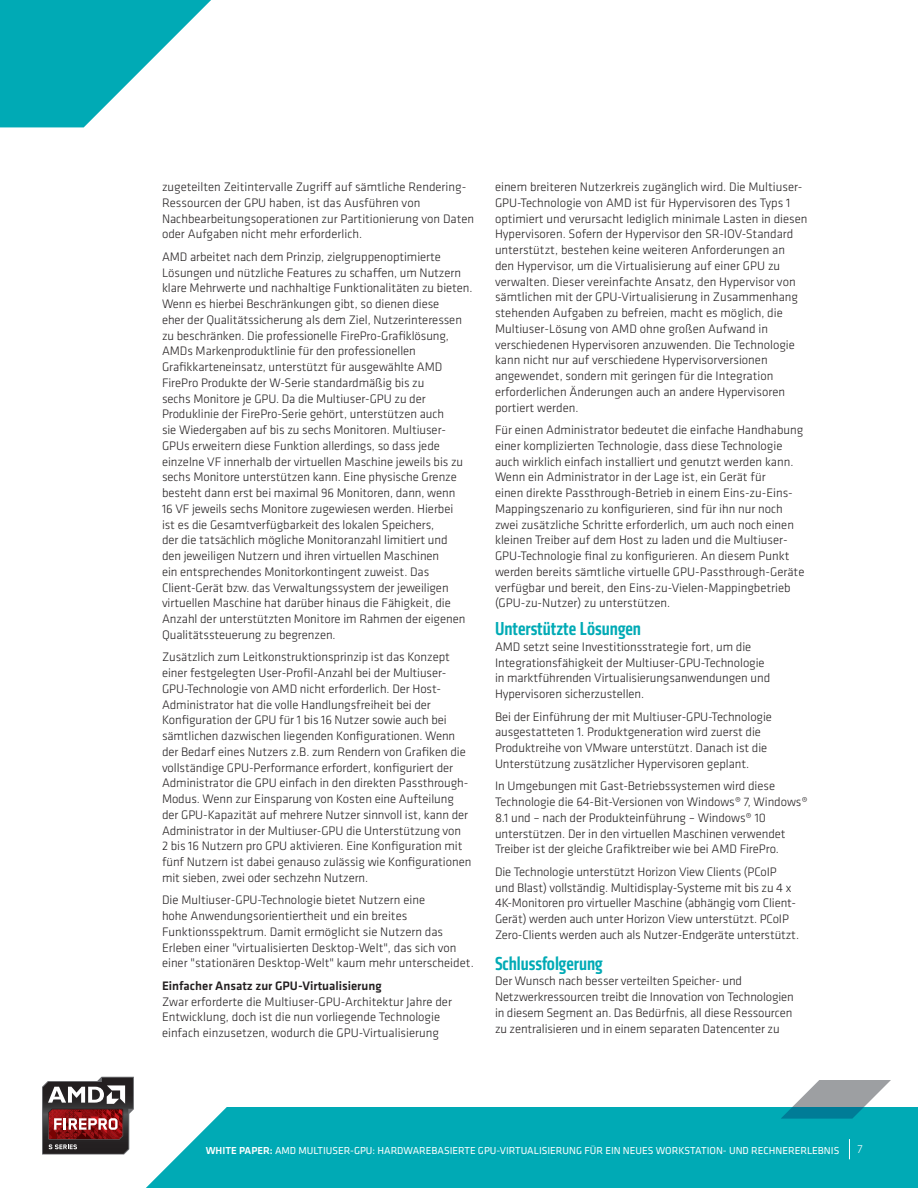
<style>
.page{position:relative;width:918px;height:1188px;background:#fff}
.page>*{position:absolute;margin:0;border:0;box-sizing:border-box;transform-origin:0 0}
.t1{font:500 condensed 19.5px "Klavika";color:#00aab5}
.t2{font:300 12.75px/15.8px "Klavika";letter-spacing:-.005em;color:#231f20}
.t3{font:500 12.75px "Klavika";color:#231f20}
.t4{font:300 12px "Klavika";color:#fff}
.t5{font:10.5px "Klavika";color:#fff}
.s1{font-weight:500}
</style>
<div class="page">
<div style="left:146px;top:1107px;width:772px;height:81px;background:#00aab5"></div>
<svg style="left:781px;top:1080px;width:110px;height:39px"></svg>
<svg style="left:849px;top:1139px;width:1px;height:20px"></svg>
<svg style="left:0;top:0;width:211px;height:127px"></svg>
<svg style="left:42px;top:1077px;width:92px;height:78px"></svg>
<p class="t2" style="left:162px;top:179px;width:314px">zugeteilten Zeitintervalle Zugriff auf sämtliche Rendering-Ressourcen der GPU haben, ist das Ausführen von Nachbearbeitungsoperationen zur Partitionierung von Daten oder Aufgaben nicht mehr erforderlich.</p>
<p class="t2" style="left:162px;top:249px;width:312px">AMD arbeitet nach dem Prinzip, zielgruppenoptimierte Lösungen und nützliche Features zu schaffen, um Nutzern klare Mehrwerte und nachhaltige Funktionalitäten zu bieten.<br>Wenn es hierbei Beschränkungen gibt, so dienen diese<br>eher der Qualitätssicherung als dem Ziel, Nutzerinteressen zu beschränken. Die professionelle FirePro-Grafiklösung, AMDs Markenproduktlinie für den professionellen Grafikkarteneinsatz, unterstützt für ausgewählte AMD FirePro Produkte der W-Serie standardmäßig bis zu<br>sechs Monitore je GPU. Da die Multiuser-GPU zu der Produklinie der FirePro-Serie gehört, unterstützen auch<br>sie Wiedergaben auf bis zu sechs Monitoren. Multiuser-GPUs erweitern diese Funktion allerdings, so dass jede einzelne VF innerhalb der virtuellen Maschine jeweils bis zu sechs Monitore unterstützen kann. Eine physische Grenze besteht dann erst bei maximal 96 Monitoren, dann, wenn<br>16 VF jeweils sechs Monitore zugewiesen werden. Hierbei<br>ist es die Gesamtverfügbarkeit des lokalen Speichers,<br>der die tatsächlich mögliche Monitoranzahl limitiert und<br>den jeweiligen Nutzern und ihren virtuellen Maschinen<br>ein entsprechendes Monitorkontingent zuweist. Das Client-Gerät bzw. das Verwaltungssystem der jeweiligen virtuellen Maschine hat darüber hinaus die Fähigkeit, die Anzahl der unterstützten Monitore im Rahmen der eigenen Qualitätssteuerung zu begrenzen.</p>
<p class="t2" style="left:162px;top:649px;width:311px">Zusätzlich zum Leitkonstruktionsprinzip ist das Konzept einer festgelegten User-Profil-Anzahl bei der Multiuser-GPU-Technologie von AMD nicht erforderlich. Der Host-Administrator hat die volle Handlungsfreiheit bei der Konfiguration der GPU für 1 bis 16 Nutzer sowie auch bei sämtlichen dazwischen liegenden Konfigurationen. Wenn der Bedarf eines Nutzers z.B. zum Rendern von Grafiken die vollständige GPU-Performance erfordert, konfiguriert der Administrator die GPU einfach in den direkten Passthrough-Modus. Wenn zur Einsparung von Kosten eine Aufteilung der GPU-Kapazität auf mehrere Nutzer sinnvoll ist, kann der Administrator in der Multiuser-GPU die Unterstützung von<br>2 bis 16 Nutzern pro GPU aktivieren. Eine Konfiguration mit fünf Nutzern ist dabei genauso zulässig wie Konfigurationen mit sieben, zwei oder sechzehn Nutzern.</p>
<p class="t2" style="left:162px;top:892px;width:313px">Die Multiuser-GPU-Technologie bietet Nutzern eine<br>hohe Anwendungsorientiertheit und ein breites Funktionsspektrum. Damit ermöglicht sie Nutzern das Erleben einer "virtualisierten Desktop-Welt", das sich von einer "stationären Desktop-Welt" kaum mehr unterscheidet.</p>
<p class="t3" style="left:162px;top:977px;width:221px">Einfacher Ansatz zur GPU-Virtualisierung</p>
<p class="t2" style="left:162px;top:993px;width:292px">Zwar erforderte die Multiuser-GPU-Architektur Jahre der<br>Entwicklung, doch ist die nun vorliegende Technologie einfach einzusetzen, wodurch die GPU-Virtualisierung</p>
<p class="t2" style="left:495px;top:179px;width:314px">einem breiteren Nutzerkreis zugänglich wird. Die Multiuser-GPU-Technologie von AMD ist für Hypervisoren des Typs 1 optimiert und verursacht lediglich minimale Lasten in diesen Hypervisoren. Sofern der Hypervisor den SR-IOV-Standard unterstützt, bestehen keine weiteren Anforderungen an<br>den Hypervisor, um die Virtualisierung auf einer GPU zu verwalten. Dieser vereinfachte Ansatz, den Hypervisor von sämtlichen mit der GPU-Virtualisierung in Zusammenhang stehenden Aufgaben zu befreien, macht es möglich, die Multiuser-Lösung von AMD ohne großen Aufwand in verschiedenen Hypervisoren anzuwenden. Die Technologie kann nicht nur auf verschiedene Hypervisorversionen angewendet, sondern mit geringen für die Integration erforderlichen Änderungen auch an andere Hypervisoren portiert werden.</p>
<p class="t2" style="left:495px;top:422px;width:311px">Für einen Administrator bedeutet die einfache Handhabung einer komplizierten Technologie, dass diese Technologie auch wirklich einfach installiert und genutzt werden kann.<br>Wenn ein Administrator in der Lage ist, ein Gerät für<br>einen direkte Passthrough-Betrieb in einem Eins-zu-Eins-Mappingszenario zu konfigurieren, sind für ihn nur noch zwei zusätzliche Schritte erforderlich, um auch noch einen kleinen Treiber auf dem Host zu laden und die Multiuser-GPU-Technologie final zu konfigurieren. An diesem Punkt werden bereits sämtliche virtuelle GPU-Passthrough-Geräte verfügbar und bereit, den Eins-zu-Vielen-Mappingbetrieb (GPU-zu-Nutzer) zu unterstützen.</p>
<p class="t1" style="left:495px;top:616px;width:148px">Unterstützte Lösungen</p>
<p class="t2" style="left:495px;top:639px;width:277px">AMD setzt seine Investitionsstrategie fort, um die Integrationsfähigkeit der Multiuser-GPU-Technologie in marktführenden Virtualisierungsanwendungen und Hypervisoren sicherzustellen.</p>
<p class="t2" style="left:495px;top:708px;width:279px">Bei der Einführung der mit Multiuser-GPU-Technologie ausgestatteten 1. Produktgeneration wird zuerst die Produktreihe von VMware unterstützt. Danach ist die Unterstützung zusätzlicher Hypervisoren geplant.</p>
<p class="t2" style="left:495px;top:778px;width:314px">In Umgebungen mit Gast-Betriebssystemen wird diese Technologie die 64-Bit-Versionen von Windows® 7, Windows® 8.1 und – nach der Produkteinführung – Windows® 10 unterstützen. Der in den virtuellen Maschinen verwendet Treiber ist der gleiche Grafiktreiber wie bei AMD FirePro.</p>
<p class="t2" style="left:495px;top:864px;width:306px">Die Technologie unterstützt Horizon View Clients (PCoIP und Blast) vollständig. Multidisplay-Systeme mit bis zu 4 x 4K-Monitoren pro virtueller Maschine (abhängig vom Client-Gerät) werden auch unter Horizon View unterstützt. PCoIP Zero-Clients werden auch als Nutzer-Endgeräte unterstützt.</p>
<p class="t1" style="left:495px;top:951px;width:109px">Schlussfolgerung</p>
<p class="t2" style="left:495px;top:973px;width:300px">Der Wunsch nach besser verteilten Speicher- und Netzwerkressourcen treibt die Innovation von Technologien in diesem Segment an. Das Bedürfnis, all diese Ressourcen zu zentralisieren und in einem separaten Datencenter zu</p>
<p class="t5" style="left:206px;top:1143px;width:635px"><span class="s1">WHITE PAPER:</span> AMD MULTIUSER-GPU: HARDWAREBASIERTE GPU-VIRTUALISIERUNG FÜR EIN NEUES WORKSTATION- UND RECHNERERLEBNIS</p>
<p class="t4" style="left:857px;top:1142px;width:7px">7</p>
</div>
